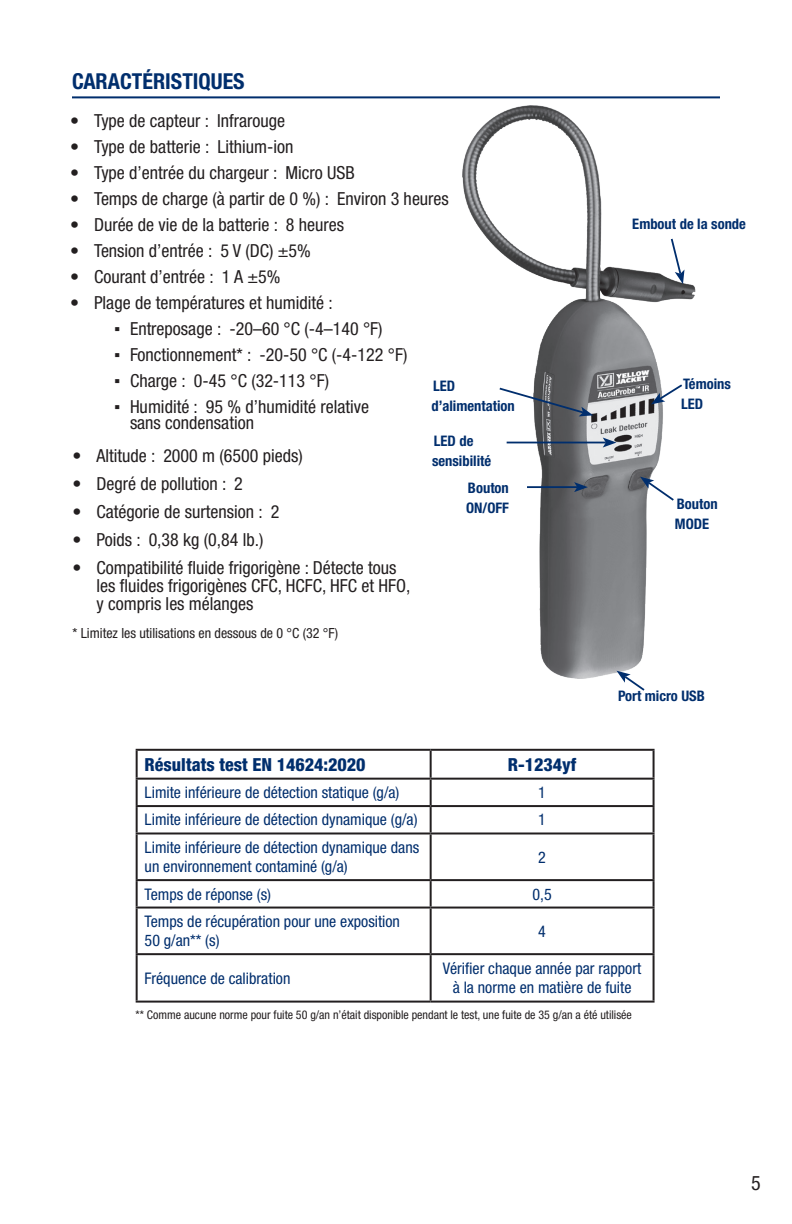
<style>
.page{position:relative;width:792px;height:1224px;background:#fff}
.page>*{position:absolute;margin:0;border:0;box-sizing:border-box;transform-origin:0 0}
.Body_Text{font:700 condensed 22px "Helvetica Neue LT Std";color:#002e6d}
.Body_Text-2{font:condensed 20px "Helvetica Neue LT Std";color:#231f20}
.t1{font:condensed 18px/18px "Helvetica Neue LT Std";color:#231f20}
.Body_Text-3{font:800 condensed 18px "Helvetica Neue LT Std";color:#002e6d}
.Body_Text-4{font:condensed 16px/19.2px "Helvetica Neue LT Std";color:#002e6d}
.Body_Text-5{font:700 condensed 14.6px/20px "Helvetica Neue LT Std";color:#002e6d}
.Body_Text-6{font:condensed 14px "Helvetica Neue LT Std";color:#231f20}
.Body_Text-7{font:condensed 12px "Helvetica Neue LT Std";color:#231f20}
.s1{font-family:"Times New Roman";font-stretch:normal}
</style>
<div class="page">
<hr style="left:72px;top:96px;width:648px;height:2px;background:#002e6d">
<img style="left:463px;top:105px;width:233px;height:574px">
<svg style="left:616px;top:671px;width:31px;height:20px"></svg>
<svg style="left:640px;top:477px;width:36px;height:25px"></svg>
<svg style="left:651px;top:383px;width:33px;height:21px"></svg>
<svg style="left:498px;top:386px;width:95px;height:30px"></svg>
<hr style="left:507px;top:442px;width:99px;height:1px;background:#002e6d">
<svg style="left:603px;top:438px;width:13px;height:10px"></svg>
<hr style="left:527px;top:486px;width:50px;height:2px;background:#002e6d">
<svg style="left:574px;top:482px;width:14px;height:10px"></svg>
<svg style="left:670px;top:237px;width:15px;height:47px"></svg>
<hr style="left:136px;top:749px;width:295px;height:2px;background:#231f20">
<hr style="left:136px;top:751px;width:2px;height:27px;background:#231f20">
<hr style="left:431px;top:749px;width:224px;height:2px;background:#231f20">
<hr style="left:430px;top:751px;width:2px;height:27px;background:#231f20">
<hr style="left:653px;top:751px;width:2px;height:27px;background:#231f20">
<hr style="left:136px;top:778px;width:295px;height:2px;background:#231f20">
<hr style="left:136px;top:780px;width:2px;height:25px;background:#231f20">
<hr style="left:431px;top:778px;width:224px;height:2px;background:#231f20">
<hr style="left:430px;top:780px;width:2px;height:25px;background:#231f20">
<hr style="left:653px;top:780px;width:2px;height:25px;background:#231f20">
<hr style="left:136px;top:805px;width:295px;height:2px;background:#231f20">
<hr style="left:136px;top:807px;width:2px;height:25px;background:#231f20">
<hr style="left:431px;top:805px;width:224px;height:2px;background:#231f20">
<hr style="left:430px;top:807px;width:2px;height:25px;background:#231f20">
<hr style="left:653px;top:807px;width:2px;height:25px;background:#231f20">
<hr style="left:136px;top:832px;width:295px;height:2px;background:#231f20">
<hr style="left:136px;top:834px;width:2px;height:45px;background:#231f20">
<hr style="left:431px;top:832px;width:224px;height:2px;background:#231f20">
<hr style="left:430px;top:834px;width:2px;height:45px;background:#231f20">
<hr style="left:653px;top:834px;width:2px;height:45px;background:#231f20">
<hr style="left:136px;top:879px;width:295px;height:2px;background:#231f20">
<hr style="left:136px;top:881px;width:2px;height:26px;background:#231f20">
<hr style="left:431px;top:879px;width:224px;height:2px;background:#231f20">
<hr style="left:430px;top:881px;width:2px;height:26px;background:#231f20">
<hr style="left:653px;top:881px;width:2px;height:26px;background:#231f20">
<hr style="left:136px;top:907px;width:295px;height:2px;background:#231f20">
<hr style="left:136px;top:909px;width:2px;height:44px;background:#231f20">
<hr style="left:431px;top:907px;width:224px;height:2px;background:#231f20">
<hr style="left:430px;top:909px;width:2px;height:44px;background:#231f20">
<hr style="left:653px;top:909px;width:2px;height:44px;background:#231f20">
<hr style="left:136px;top:953px;width:295px;height:2px;background:#231f20">
<hr style="left:136px;top:955px;width:2px;height:46px;background:#231f20">
<hr style="left:431px;top:953px;width:224px;height:2px;background:#231f20">
<hr style="left:430px;top:955px;width:2px;height:46px;background:#231f20">
<hr style="left:653px;top:955px;width:2px;height:46px;background:#231f20">
<hr style="left:136px;top:1001px;width:295px;height:2px;background:#231f20">
<hr style="left:431px;top:1001px;width:224px;height:2px;background:#231f20">
<p class="Body_Text" style="left:72px;top:67px;width:174px">CARACTÉRISTIQUES</p>
<p class="t1" style="left:70px;top:111px;width:217px">• Type de capteur : Infrarouge</p>
<p class="t1" style="left:70px;top:137px;width:225px">• Type de batterie : Lithium-ion</p>
<p class="t1" style="left:70px;top:163px;width:286px">• Type d’entrée du chargeur : Micro USB</p>
<p class="t1" style="left:70px;top:189px;width:380px">• Temps de charge (à partir de 0 %) : Environ 3 heures</p>
<p class="t1" style="left:70px;top:215px;width:276px">• Durée de vie de la batterie : 8 heures</p>
<p class="t1" style="left:70px;top:241px;width:242px">• Tension d’entrée : 5 V (DC) ±5%</p>
<p class="t1" style="left:70px;top:267px;width:212px">• Courant d’entrée : 1 A ±5%</p>
<p class="t1" style="left:70px;top:293px;width:264px">• Plage de températures et humidité :</p>
<p class="t1" style="left:114px;top:319px;width:270px"><span class="s1">▪</span> Entreposage : -20–60 °C (-4–140 °F)</p>
<p class="t1" style="left:114px;top:345px;width:295px"><span class="s1">▪</span> Fonctionnement* : -20-50 °C (-4-122 °F)</p>
<p class="t1" style="left:114px;top:371px;width:217px"><span class="s1">▪</span> Charge : 0-45 °C (32-113 °F)</p>
<p class="t1" style="left:130px;top:398px;width:241px;line-height:16px;text-indent:-16px"><span class="s1">▪</span> Humidité : 95 % d’humidité relative sans condensation</p>
<p class="Body_Text-5" style="left:431px;top:376px;width:85px">LED d’alimentation</p>
<p class="Body_Text-5" style="left:432px;top:431px;width:61px">LED de sensibilité</p>
<p class="Body_Text-5" style="left:466px;top:477px;width:44px">Bouton<br>ON/OFF</p>
<p class="t1" style="left:72px;top:446px;width:232px">• Altitude : 2000 m (6500 pieds)</p>
<p class="t1" style="left:72px;top:474px;width:172px">• Degré de pollution : 2</p>
<p class="t1" style="left:72px;top:502px;width:209px">• Catégorie de surtension : 2</p>
<p class="t1" style="left:72px;top:530px;width:193px">• Poids : 0,38 kg (0,84 lb.)</p>
<p class="t1" style="left:96px;top:558px;width:316px;text-indent:-24px">• Compatibilité fluide frigorigène : Détecte tous les fluides frigorigènes CFC, HCFC, HFC et HFO, y compris les mélanges</p>
<p class="Body_Text-6" style="left:72px;top:625px;width:267px">* Limitez les utilisations en dessous de 0 °C (32 °F)</p>
<p class="Body_Text-5" style="left:632px;top:214px;width:115px">Embout de la sonde</p>
<p class="Body_Text-5" style="left:681px;top:374px;width:51px">Témoins<br>LED</p>
<p class="Body_Text-5" style="left:675px;top:493px;width:44px">Bouton<br>MODE</p>
<p class="Body_Text-5" style="left:618px;top:686px;width:88px">Port micro USB</p>
<p class="Body_Text-3" style="left:145px;top:753px;width:222px">Résultats test EN 14624:2020</p>
<p class="Body_Text-3" style="left:508px;top:753px;width:70px">R-1234yf</p>
<p class="Body_Text-4" style="left:145px;top:783px;width:256px">Limite inférieure de détection statique (g/a)</p>
<p class="Body_Text-4" style="left:538px;top:783px;width:9px">1</p>
<p class="Body_Text-4" style="left:145px;top:810px;width:274px">Limite inférieure de détection dynamique (g/a)</p>
<p class="Body_Text-4" style="left:538px;top:810px;width:9px">1</p>
<p class="Body_Text-4" style="left:145px;top:838px;width:276px">Limite inférieure de détection dynamique dans un environnement contaminé (g/a)</p>
<p class="Body_Text-4" style="left:538px;top:847px;width:9px">2</p>
<p class="Body_Text-4" style="left:145px;top:884px;width:128px">Temps de réponse (s)</p>
<p class="Body_Text-4" style="left:533px;top:884px;width:21px">0,5</p>
<p class="Body_Text-4" style="left:145px;top:912px;width:257px">Temps de récupération pour une exposition<br>50 g/an** (s)</p>
<p class="Body_Text-4" style="left:538px;top:921px;width:9px">4</p>
<p class="Body_Text-4" style="left:145px;top:968px;width:147px">Fréquence de calibration</p>
<p class="Body_Text-4" style="left:443px;top:959px;width:200px;text-align:center">Vérifier chaque année par rapport à la norme en matière de fuite</p>
<p class="Body_Text-7" style="left:136px;top:1008px;width:498px">** Comme aucune norme pour fuite 50 g/an n’était disponible pendant le test, une fuite de 35 g/an a été utilisée</p>
<p class="Body_Text-2" style="left:751px;top:1172px;width:11px">5</p>
</div>
